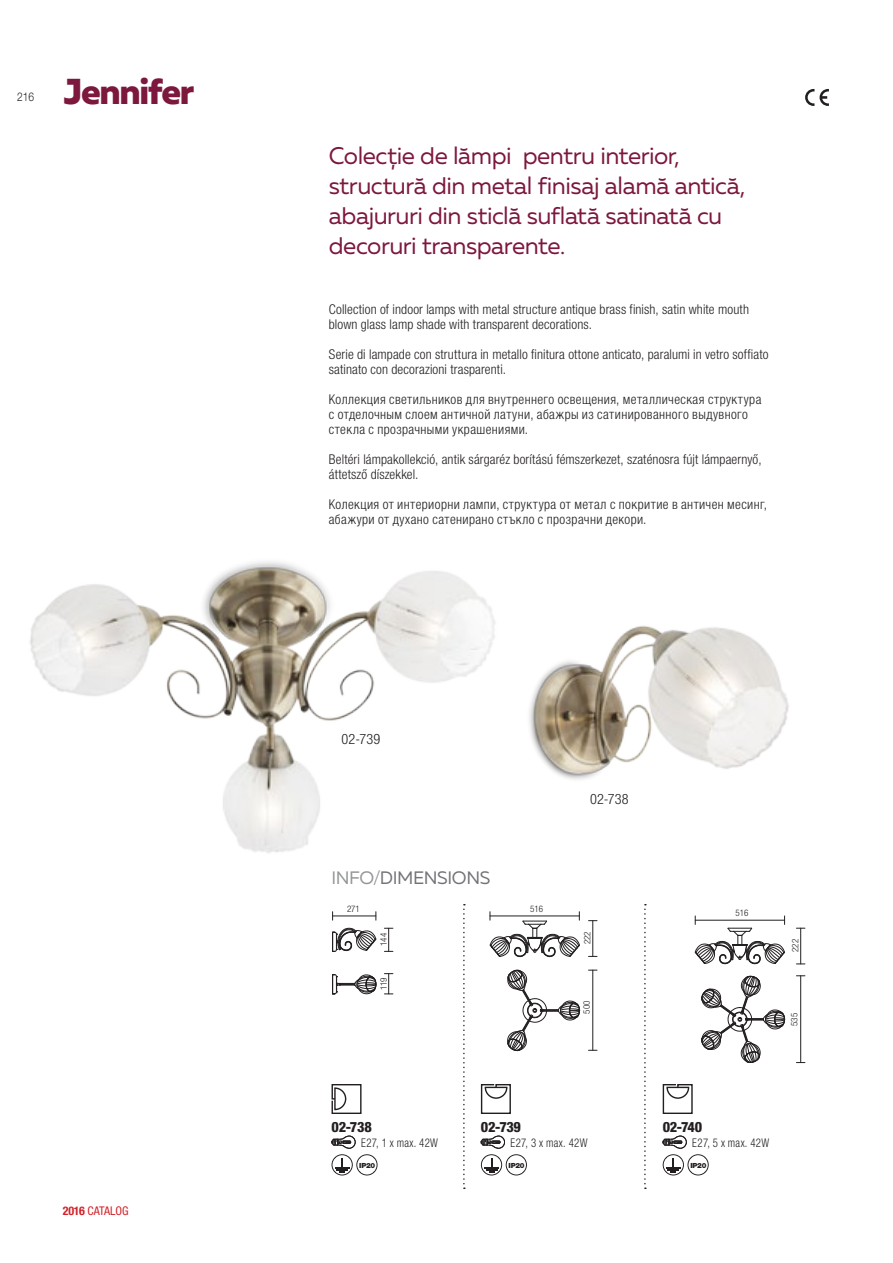
<style>
.page{position:relative;width:893px;height:1263px;background:#fff}
.page>*{position:absolute;margin:0;border:0;box-sizing:border-box;transform-origin:0 0}
.t1{font:800 36px "Muller";letter-spacing:-.035em;color:#7c173e}
.t2{font:24px/30px "Muller";letter-spacing:-.02em;color:#7c173e}
.t3{font:18px "Muller";letter-spacing:-.02em;color:#737278}
.t4{font:800 condensed 14.25px "Helvetica Neue LTW1 G";letter-spacing:-.015em;color:#231f20}
.t5{font:300 condensed 14.25px "Helvetica Neue LTW1 G";letter-spacing:.015em;color:#231f20}
.t6{font:300 condensed 13.5px/15px "Helvetica Neue LTW1 G";letter-spacing:.015em;color:#231f20}
.t7{font:300 condensed 12px "Helvetica Neue LTW1 G";letter-spacing:.03em;color:#231f20;scale:.9 1}
.t8{font:condensed 12px "Helvetica Neue LTW1 G";color:#d1232a}
.t9{font:300 12px "Helvetica Neue LTW1 G";color:#231f20;scale:.85 1}
.t10{font:300 condensed 9px "Helvetica Neue LT Pro";color:#231f20}
.t11{font:900 7.05px "Helvetica Neue LT Pro";letter-spacing:-.03em;color:#231f20}
.s1{font-family:"Helvetica Neue";font-weight:700}
.s2{color:#939598}
</style>
<div class="page">
<img style="left:529px;top:625px;width:260px;height:155px">
<img style="left:30px;top:561px;width:466px;height:292px">
<svg style="left:463px;top:904px;width:2px;height:285px"></svg>
<svg style="left:644px;top:904px;width:2px;height:285px"></svg>
<svg style="left:332px;top:1084px;width:30px;height:30px"></svg>
<svg style="left:332px;top:1136px;width:23px;height:12px"></svg>
<svg style="left:332px;top:1154px;width:46px;height:21px"></svg>
<svg style="left:481px;top:1084px;width:30px;height:30px"></svg>
<svg style="left:481px;top:1136px;width:24px;height:12px"></svg>
<svg style="left:481px;top:1154px;width:46px;height:21px"></svg>
<svg style="left:663px;top:1084px;width:30px;height:30px"></svg>
<svg style="left:662px;top:1136px;width:25px;height:12px"></svg>
<svg style="left:663px;top:1154px;width:46px;height:21px"></svg>
<svg style="left:332px;top:928px;width:45px;height:24px"></svg>
<svg style="left:332px;top:974px;width:45px;height:20px"></svg>
<svg style="left:384px;top:928px;width:9px;height:24px"></svg>
<svg style="left:384px;top:973px;width:9px;height:22px"></svg>
<hr style="left:333px;top:916px;width:43px;height:1px;background:#231f20">
<svg style="left:507px;top:969px;width:73px;height:82px"></svg>
<hr style="left:592px;top:970px;width:1px;height:80px;background:#231f20">
<hr style="left:592px;top:921px;width:1px;height:35px;background:#231f20">
<svg style="left:489px;top:912px;width:91px;height:45px"></svg>
<hr style="left:490px;top:916px;width:89px;height:1px;background:#231f20">
<svg style="left:701px;top:975px;width:84px;height:88px"></svg>
<hr style="left:800px;top:976px;width:1px;height:86px;background:#231f20">
<hr style="left:800px;top:928px;width:1px;height:36px;background:#231f20">
<svg style="left:694px;top:916px;width:91px;height:48px"></svg>
<hr style="left:695px;top:920px;width:90px;height:1px;background:#231f20">
<svg style="left:805px;top:89px;width:24px;height:17px"></svg>
<p class="t9" style="left:17px;top:90px;width:22px">216</p>
<h1 class="t1" style="left:64px;top:68px;width:132px">Jennifer</h1>
<p class="t8" style="left:63px;top:1203px;width:67px"><span class="s1">2016</span> CATALOG</p>
<h2 class="t2" style="left:329px;top:140px;width:418px">Colecţie de lămpi pentru interior, structură din metal finisaj alamă antică, abajururi din sticlă suflată satinată cu decoruri transparente.</h2>
<p class="t6" style="left:329px;top:301px;width:422px">Collection of indoor lamps with metal structure antique brass finish, satin white mouth blown glass lamp shade with transparent decorations.</p>
<p class="t6" style="left:329px;top:346px;width:441px">Serie di lampade con struttura in metallo finitura ottone anticato, paralumi in vetro soffiato satinato con decorazioni trasparenti.</p>
<p class="t6" style="left:329px;top:391px;width:434px">Коллекция светильников для внутреннего освещения, металлическая структура с отделочным слоем античной латуни, абажры из сатинированного выдувного стекла с прозрачными украшениями.</p>
<p class="t6" style="left:329px;top:451px;width:434px">Beltéri lámpakollekció, antik sárgaréz borítású fémszerkezet, szaténosra fújt lámpaernyő, áttetsző díszekkel.</p>
<p class="t6" style="left:329px;top:496px;width:440px">Колекция от интериорни лампи, структура от метал с покритие в античен месинг, абажури от духано сатенирано стъкло с прозрачни декори.</p>
<p class="t5" style="left:342px;top:730px;width:40px">02-739</p>
<h3 class="t3" style="left:331px;top:866px;width:161px"><span class="s2">INFO/</span>DIMENSIONS</h3>
<p class="t10" style="left:347px;top:903px;width:14px">271</p>
<p class="t10" style="left:379px;top:946px;width:14px;rotate:-90deg">144</p>
<p class="t10" style="left:379px;top:990px;width:14px;rotate:-90deg">119</p>
<p class="t5" style="left:590px;top:790px;width:40px">02-738</p>
<p class="t10" style="left:530px;top:903px;width:14px">516</p>
<p class="t10" style="left:582px;top:944px;width:14px;rotate:-90deg">222</p>
<p class="t10" style="left:581px;top:1013px;width:14px;rotate:-90deg">500</p>
<p class="t10" style="left:735px;top:907px;width:14px">516</p>
<p class="t10" style="left:790px;top:952px;width:14px;rotate:-90deg">222</p>
<p class="t10" style="left:789px;top:1026px;width:14px;rotate:-90deg">535</p>
<p class="t4" style="left:332px;top:1118px;width:42px">02-738</p>
<p class="t7" style="left:361px;top:1136px;width:87px">E27, 1 x max. 42W</p>
<p class="t11" style="left:359px;top:1161px;width:18px">IP20</p>
<p class="t4" style="left:481px;top:1118px;width:42px">02-739</p>
<p class="t7" style="left:510px;top:1136px;width:87px">E27, 3 x max. 42W</p>
<p class="t11" style="left:509px;top:1161px;width:18px">IP20</p>
<p class="t4" style="left:663px;top:1118px;width:41px">02-740</p>
<p class="t7" style="left:692px;top:1136px;width:87px">E27, 5 x max. 42W</p>
<p class="t11" style="left:690px;top:1161px;width:18px">IP20</p>
</div>
